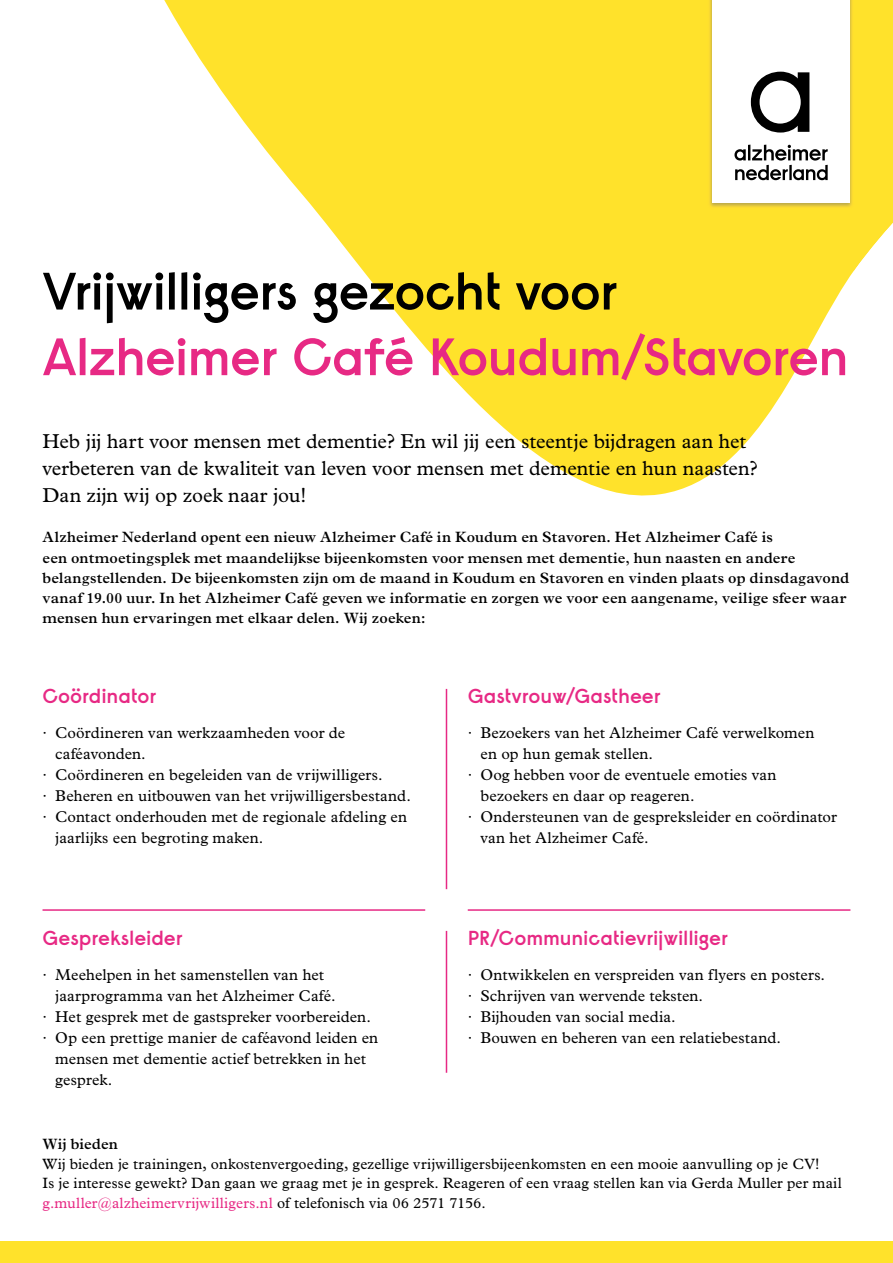
<style>
.page{position:relative;width:893px;height:1263px;background:#fff}
.page>*{position:absolute;margin:0;border:0;box-sizing:border-box;transform-origin:0 0}
.t1{font:600 52.5px "Raisonne AN";letter-spacing:-.02em;color:#e72984}
.t2{font:600 52.5px "Raisonne AN";letter-spacing:-.025em;color:#000}
.t3{font:20.25px/27px "Plantin";color:#000}
.t4{font:600 20.25px "Raisonne AN";letter-spacing:-.005em;color:#e72984}
.t5{font:15.75px/21px "Plantin";letter-spacing:.005em;color:#000}
.t6{font:600 15px/20.2px "Plantin MT Std";letter-spacing:.01em;color:#000}
.t7{font:15px/19.5px "Plantin";letter-spacing:.01em;color:#000}
.s1{color:#e72984}
</style>
<div class="page">
<svg style="left:164px;top:0;width:729px;height:495px;fill:#ffe22b"></svg>
<div style="left:657px;top:37px;width:236px;height:233px;background:#ffe22b"></div>
<img style="left:707px;top:0;width:149px;height:210px">
<div style="left:712px;top:0;width:138px;height:203px;background:#fff"></div>
<svg style="left:734px;top:145px;width:94px;height:35px"></svg>
<svg style="left:751px;top:72px;width:58px;height:61px"></svg>
<div style="left:0;top:1242px;width:893px;height:21px;background:#ffe22b"></div>
<hr style="left:43px;top:909px;width:382px;height:2px;background:#e72984">
<hr style="left:468px;top:909px;width:382px;height:2px;background:#e72984">
<hr style="left:446px;top:931px;width:1px;height:142px;background:#e72984">
<hr style="left:446px;top:689px;width:1px;height:200px;background:#e72984">
<h1 class="t2" style="left:43px;top:272px;width:577px">Vrijwilligers gezocht voor</h1>
<h1 class="t1" style="left:43px;top:338px;width:808px">Alzheimer Café Koudum/Stavoren</h1>
<p class="t3" style="left:43px;top:429px;width:716px">Heb jij hart voor mensen met dementie? En wil jij een steentje bijdragen aan het verbeteren van de kwaliteit van leven voor mensen met dementie en hun naasten?<br>Dan zijn wij op zoek naar jou!</p>
<p class="t6" style="left:43px;top:529px;width:808px">Alzheimer Nederland opent een nieuw Alzheimer Café in Koudum en Stavoren. Het Alzheimer Café is<br>een ontmoetingsplek met maandelijkse bijeenkomsten voor mensen met dementie, hun naasten en andere belangstellenden. De bijeenkomsten zijn om de maand in Koudum en Stavoren en vinden plaats op dinsdagavond vanaf 19.00 uur. In het Alzheimer Café geven we informatie en zorgen we voor een aangename, veilige sfeer waar mensen hun ervaringen met elkaar delen. Wij zoeken:</p>
<p class="t4" style="left:43px;top:689px;width:115px">Coördinator</p>
<p class="t5" style="left:43px;top:723px;width:304px">· Coördineren van werkzaamheden voor de</p>
<p class="t5" style="left:55px;top:744px;width:92px">caféavonden.</p>
<p class="t5" style="left:43px;top:765px;width:342px">· Coördineren en begeleiden van de vrijwilligers.</p>
<p class="t5" style="left:43px;top:786px;width:370px">· Beheren en uitbouwen van het vrijwilligersbestand.</p>
<p class="t5" style="left:43px;top:807px;width:366px">· Contact onderhouden met de regionale afdeling en</p>
<p class="t5" style="left:55px;top:828px;width:210px">jaarlijks een begroting maken.</p>
<p class="t4" style="left:43px;top:931px;width:142px">Gespreksleider</p>
<p class="t5" style="left:43px;top:965px;width:283px">· Meehelpen in het samenstellen van het</p>
<p class="t5" style="left:55px;top:986px;width:282px">jaarprogramma van het Alzheimer Café.</p>
<p class="t5" style="left:43px;top:1007px;width:330px">· Het gesprek met de gastspreker voorbereiden.</p>
<p class="t5" style="left:43px;top:1028px;width:337px">· Op een prettige manier de caféavond leiden en</p>
<p class="t5" style="left:55px;top:1049px;width:312px">mensen met dementie actief betrekken in het</p>
<p class="t5" style="left:55px;top:1070px;width:59px">gesprek.</p>
<p class="t4" style="left:468px;top:689px;width:195px">Gastvrouw/Gastheer</p>
<p class="t5" style="left:468px;top:723px;width:348px">· Bezoekers van het Alzheimer Café verwelkomen</p>
<p class="t5" style="left:480px;top:744px;width:174px">en op hun gemak stellen.</p>
<p class="t5" style="left:468px;top:765px;width:310px">· Oog hebben voor de eventuele emoties van</p>
<p class="t5" style="left:480px;top:786px;width:216px">bezoekers en daar op reageren.</p>
<p class="t5" style="left:468px;top:807px;width:371px">· Ondersteunen van de gespreksleider en coördinator</p>
<p class="t5" style="left:480px;top:828px;width:170px">van het Alzheimer Café.</p>
<p class="t4" style="left:468px;top:931px;width:262px">PR/Communicatievrijwilliger</p>
<p class="t5" style="left:468px;top:965px;width:359px">· Ontwikkelen en verspreiden van flyers en posters. · Schrijven van wervende teksten.<br>· Bijhouden van social media.<br>· Bouwen en beheren van een relatiebestand.</p>
<p class="t6" style="left:43px;top:1135px;width:77px">Wij bieden</p>
<p class="t7" style="left:43px;top:1155px;width:801px">Wij bieden je trainingen, onkostenvergoeding, gezellige vrijwilligersbijeenkomsten en een mooie aanvulling op je CV!<br>Is je interesse gewekt? Dan gaan we graag met je in gesprek. Reageren of een vraag stellen kan via Gerda Muller per mail <span class="s1">g.muller@alzheimervrijwilligers.nl</span> of telefonisch via 06 2571 7156.</p>
</div>
